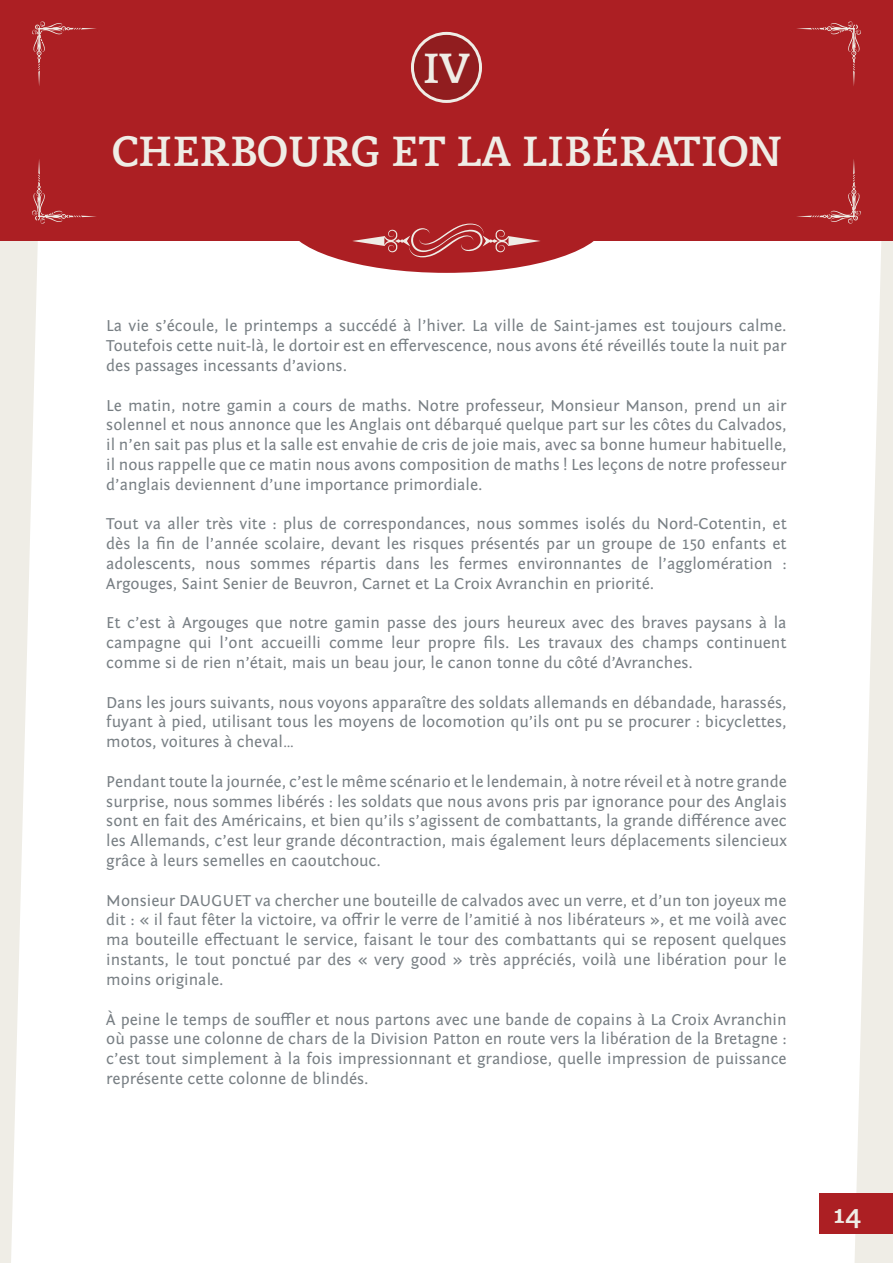
<style>
.page{position:relative;width:893px;height:1263px;background:#fff}
.page>*{position:absolute;margin:0;border:0;box-sizing:border-box;transform-origin:0 0}
.t1{font:500 42px "Mido";color:#efede6}
.t2{font:500 30px "Mido";color:#efede6}
.t3{font:16.5px/19.8px "Fontin Sans";color:#787f84;text-align:justify}
</style>
<div class="page">
<div style="left:286px;top:167px;width:321px;height:106px;background:#ac1f23;border-radius:50%"></div>
<svg style="left:0;top:241px;width:38px;height:1022px;fill:#efede6"></svg>
<svg style="left:854px;top:241px;width:39px;height:1022px;fill:#efede6"></svg>
<div style="left:0;top:0;width:893px;height:241px;background:#ac1f23"></div>
<svg style="left:352px;top:224px;width:188px;height:33px"></svg>
<div style="left:412px;top:33px;width:68px;height:68px;background:#911d1f;border-radius:50%"></div>
<div style="left:411px;top:32px;width:71px;height:71px;border:3px solid #efede6;border-radius:50%"></div>
<svg style="left:32px;top:21px;width:64px;height:65px"></svg>
<svg style="left:797px;top:159px;width:64px;height:65px"></svg>
<svg style="left:32px;top:159px;width:64px;height:65px"></svg>
<svg style="left:797px;top:21px;width:64px;height:65px"></svg>
<div style="left:819px;top:1193px;width:74px;height:40px;background:#ac1f23"></div>
<svg style="left:602px;top:128px;width:7px;height:9px"></svg>
<h1 class="t1" style="left:423px;top:44px;width:24px">IV</h1>
<h1 class="t1" style="left:111px;top:127px;width:462px">CHERBOURG ET LA LIBER</h1>
<h1 class="t1" style="left:649px;top:127px;width:134px">ATION</h1>
<p class="t3" style="left:106px;top:316px;width:682px">La vie s’écoule, le printemps a succédé à l’hiver. La ville de Saint-james est toujours calme.<br>Toutefois cette nuit-là, le dortoir est en effervescence, nous avons été réveillés toute la nuit par des passages incessants d’avions.</p>
<p class="t3" style="left:106px;top:396px;width:682px">Le matin, notre gamin a cours de maths. Notre professeur, Monsieur Manson, prend un air solennel et nous annonce que les Anglais ont débarqué quelque part sur les côtes du Calvados, il n’en sait pas plus et la salle est envahie de cris de joie mais, avec sa bonne humeur habituelle, il nous rappelle que ce matin nous avons composition de maths ! Les leçons de notre professeur d’anglais deviennent d’une importance primordiale.</p>
<p class="t3" style="left:106px;top:514px;width:682px">Tout va aller très vite : plus de correspondances, nous sommes isolés du Nord-Cotentin, et dès la fin de l’année scolaire, devant les risques présentés par un groupe de 150 enfants et adolescents, nous sommes répartis dans les fermes environnantes de l’agglomération :<br>Argouges, Saint Senier de Beuvron, Carnet et La Croix Avranchin en priorité.</p>
<p class="t3" style="left:106px;top:613px;width:682px">Et c’est à Argouges que notre gamin passe des jours heureux avec des braves paysans à la campagne qui l’ont accueilli comme leur propre fils. Les travaux des champs continuent comme si de rien n’était, mais un beau jour, le canon tonne du côté d’Avranches.</p>
<p class="t3" style="left:106px;top:693px;width:682px">Dans les jours suivants, nous voyons apparaître des soldats allemands en débandade, harassés, fuyant à pied, utilisant tous les moyens de locomotion qu’ils ont pu se procurer : bicyclettes, motos, voitures à cheval…</p>
<p class="t3" style="left:106px;top:772px;width:682px">Pendant toute la journée, c’est le même scénario et le lendemain, à notre réveil et à notre grande surprise, nous sommes libérés : les soldats que nous avons pris par ignorance pour des Anglais sont en fait des Américains, et bien qu’ils s’agissent de combattants, la grande différence avec les Allemands, c’est leur grande décontraction, mais également leurs déplacements silencieux grâce à leurs semelles en caoutchouc.</p>
<p class="t3" style="left:106px;top:891px;width:682px">Monsieur DAU GU ET va chercher une bouteille de calvados avec un verre, et d’un ton joyeux me dit : « il faut fêter la victoire, va offrir le verre de l’amitié à nos libérateurs », et me voilà avec ma bouteille effectuant le service, faisant le tour des combattants qui se reposent quelques instants, le tout ponctué par des « very good » très appréciés, voilà une libération pour le moins originale.</p>
<p class="t3" style="left:106px;top:1009px;width:682px">à peine le temps de souffler et nous partons avec une bande de copains à La Croix Avranchin où passe une colonne de chars de la Division Patton en route vers la libération de la Bretagne : c’est tout simplement à la fois impressionnant et grandiose, quelle impression de puissance représente cette colonne de blindés.</p>
<h2 class="t2" style="left:834px;top:1195px;width:28px">14</h2>
</div>
